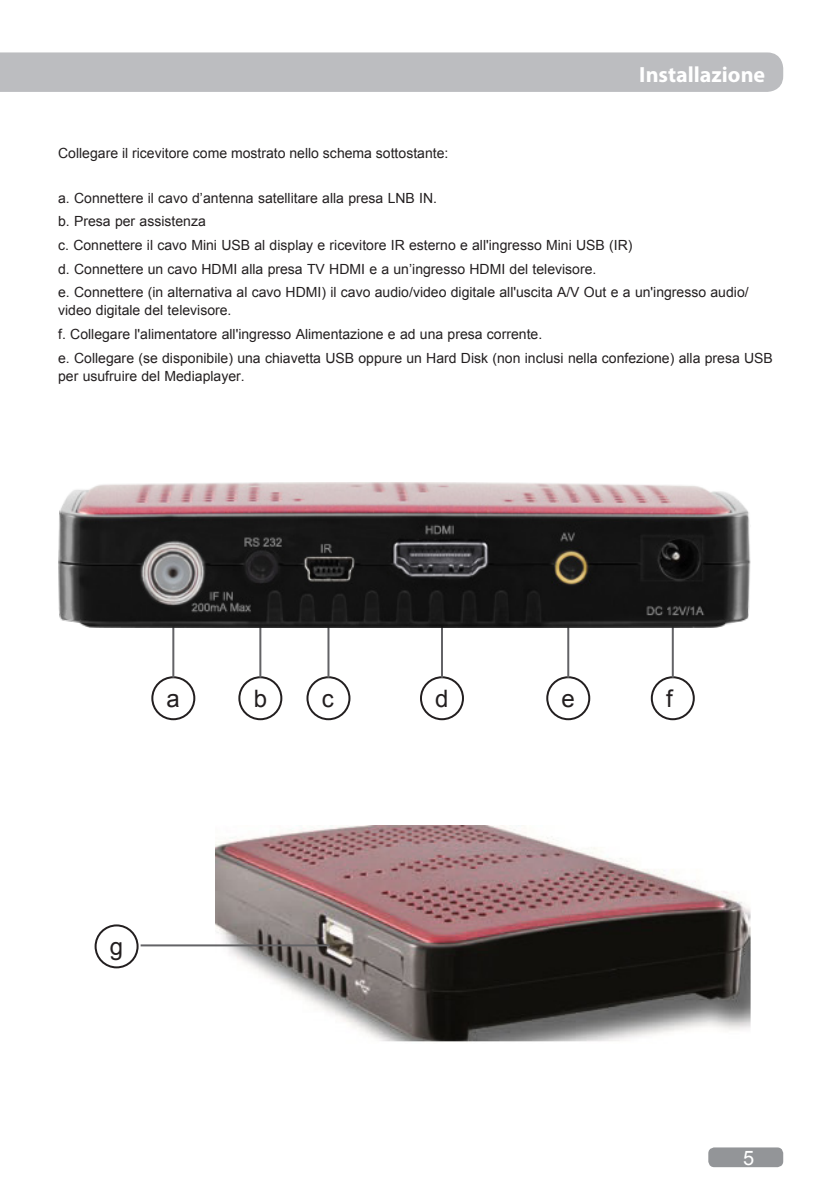
<style>
.page{position:relative;width:840px;height:1191px;background:#fff}
.page>*{position:absolute;margin:0;border:0;box-sizing:border-box;transform-origin:0 0}
.t1{font:24px "Arial";color:#231f20}
.t2{font:700 22px "Myriad Pro";color:#fff}
.t3{font:20px "Arial";color:#fff}
.Fließtext{font:14px/18px "Arial";color:#231f20}
</style>
<div class="page">
<div style="left:708px;top:1147px;width:74px;height:20px;background:#939598;border-radius:6px"></div>
<div style="left:0;top:52px;width:782px;height:40px;background:#bcbdc0"></div>
<div style="left:151px;top:676px;width:44px;height:44px;border:2px solid #231f20;border-radius:50%"></div>
<div style="left:238px;top:676px;width:44px;height:44px;border:2px solid #231f20;border-radius:50%"></div>
<div style="left:306px;top:676px;width:44px;height:44px;border:2px solid #231f20;border-radius:50%"></div>
<div style="left:420px;top:676px;width:43px;height:44px;border:2px solid #231f20;border-radius:50%"></div>
<div style="left:546px;top:676px;width:44px;height:44px;border:2px solid #231f20;border-radius:50%"></div>
<div style="left:650px;top:676px;width:44px;height:44px;border:2px solid #231f20;border-radius:50%"></div>
<hr style="left:172px;top:581px;width:2px;height:96px;background:#636366">
<hr style="left:259px;top:581px;width:2px;height:96px;background:#636366">
<hr style="left:327px;top:581px;width:2px;height:96px;background:#636366">
<hr style="left:440px;top:581px;width:2px;height:96px;background:#636366">
<hr style="left:567px;top:581px;width:2px;height:96px;background:#636366">
<hr style="left:671px;top:581px;width:2px;height:96px;background:#636366">
<img style="left:58px;top:483px;width:692px;height:144px">
<img style="left:215px;top:825px;width:535px;height:217px">
<div style="left:94px;top:924px;width:44px;height:44px;border:2px solid #231f20;border-radius:50%"></div>
<hr style="left:140px;top:944px;width:189px;height:2px;background:#636366">
<p class="t2" style="left:639px;top:60px;width:127px">Installazione</p>
<p class="Fließtext" style="left:58px;top:144px;width:391px">Collegare il ricevitore come mostrato nello schema sottostante:</p>
<p class="Fließtext" style="left:58px;top:189px;width:380px">a. Connettere il cavo d’antenna satellitare alla presa LNB IN.</p>
<p class="Fließtext" style="left:58px;top:212px;width:149px">b. Presa per assistenza</p>
<p class="Fließtext" style="left:58px;top:236px;width:575px">c. Connettere il cavo Mini USB al display e ricevitore IR esterno e all'ingresso Mini USB (IR)</p>
<p class="Fließtext" style="left:58px;top:260px;width:539px">d. Connettere un cavo HDMI alla presa TV HDMI e a un’ingresso HDMI del televisore.</p>
<p class="Fließtext" style="left:58px;top:283px;width:691px">e. Connettere (in alternativa al cavo HDMI) il cavo audio/video digitale all'uscita A/V Out e a un'ingresso audio/ video digitale del televisore.</p>
<p class="Fließtext" style="left:58px;top:325px;width:485px">f. Collegare l'alimentatore all'ingresso Alimentazione e ad una presa corrente.</p>
<p class="Fließtext" style="left:58px;top:349px;width:715px">e. Collegare (se disponibile) una chiavetta USB oppure un Hard Disk (non inclusi nella confezione) alla presa USB per usufruire del Mediaplayer.</p>
<p class="t1" style="left:166px;top:683px;width:15px">a</p>
<p class="t1" style="left:253px;top:683px;width:15px">b</p>
<p class="t1" style="left:321px;top:683px;width:13px">c</p>
<p class="t1" style="left:435px;top:683px;width:15px">d</p>
<p class="t1" style="left:561px;top:683px;width:15px">e</p>
<p class="t1" style="left:665px;top:683px;width:8px">f</p>
<p class="t1" style="left:110px;top:931px;width:15px">g</p>
<h3 class="t3" style="left:742px;top:1144px;width:13px">5</h3>
</div>
